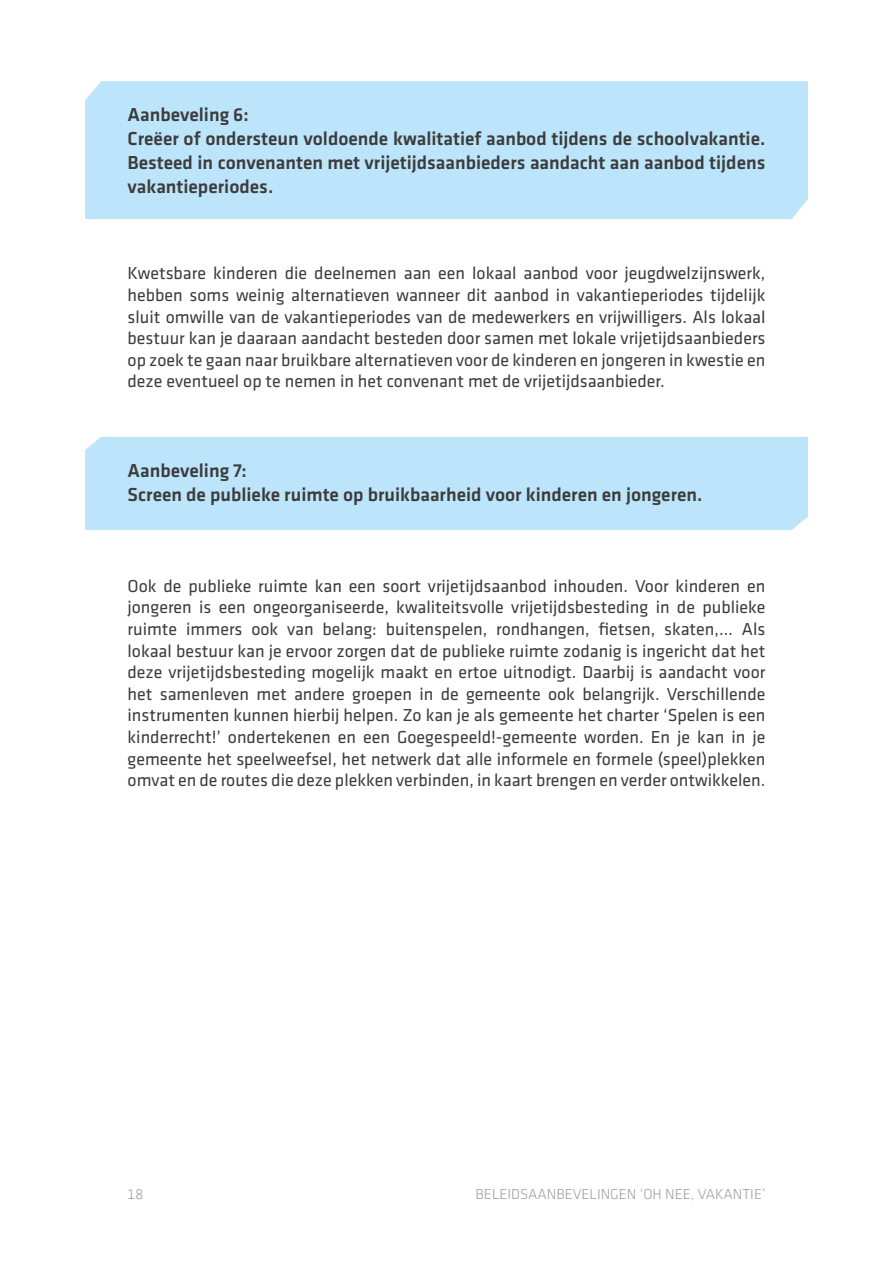
<style>
.page{position:relative;width:893px;height:1263px;background:#fff}
.page>*{position:absolute;margin:0;border:0;box-sizing:border-box;transform-origin:0 0}
.t1{font:500 19.5px/24px "Klavika";color:#3c3c3b}
.t2{font:18px/21.6px "Klavika";color:#3c3c3b;text-align:justify}
.t3{font:300 15px "Klavika";color:#9d9d9c}
</style>
<div class="page">
<div style="left:85px;top:81px;width:723px;height:138px;background:#bce4fa"></div>
<div style="left:85px;top:437px;width:723px;height:93px;background:#bce4fa"></div>
<p class="t1" style="left:128px;top:103px;width:639px">Aanbeveling 6:<br>Creëer of ondersteun voldoende kwalitatief aanbod tijdens de schoolvakantie.<br>Besteed in convenanten met vrijetijdsaanbieders aandacht aan aanbod tijdens vakantieperiodes.</p>
<p class="t2" style="left:128px;top:263px;width:639px">Kwetsbare kinderen die deelnemen aan een lokaal aanbod voor jeugdwelzijnswerk, hebben soms weinig alternatieven wanneer dit aanbod in vakantieperiodes tijdelijk sluit omwille van de vakantieperiodes van de medewerkers en vrijwilligers. Als lokaal bestuur kan je daaraan aandacht besteden door samen met lokale vrijetijdsaanbieders op zoek te gaan naar bruikbare alternatieven voor de kinderen en jongeren in kwestie en deze eventueel op te nemen in het convenant met de vrijetijdsaanbieder.</p>
<p class="t1" style="left:128px;top:458px;width:576px">Aanbeveling 7:<br>Screen de publieke ruimte op bruikbaarheid voor kinderen en jongeren.</p>
<p class="t2" style="left:128px;top:575px;width:639px">Ook de publieke ruimte kan een soort vrijetijdsaanbod inhouden. Voor kinderen en jongeren is een ongeorganiseerde, kwaliteitsvolle vrijetijdsbesteding in de publieke ruimte immers ook van belang: buitenspelen, rondhangen, fietsen, skaten,… Als lokaal bestuur kan je ervoor zorgen dat de publieke ruimte zodanig is ingericht dat het deze vrijetijdsbesteding mogelijk maakt en ertoe uitnodigt. Daarbij is aandacht voor het samenleven met andere groepen in de gemeente ook belangrijk. Verschillende instrumenten kunnen hierbij helpen. Zo kan je als gemeente het charter ‘Spelen is een kinderrecht!’ ondertekenen en een Goegespeeld!-gemeente worden. En je kan in je gemeente het speelweefsel, het netwerk dat alle informele en formele (speel)plekken omvat en de routes die deze plekken verbinden, in kaart brengen en verder ontwikkelen.</p>
<p class="t3" style="left:128px;top:1185px;width:17px">18</p>
<p class="t3" style="left:476px;top:1185px;width:291px">BELEIDSAANBEVELINGEN ‘OH NEE, VAKANTIE’</p>
</div>
